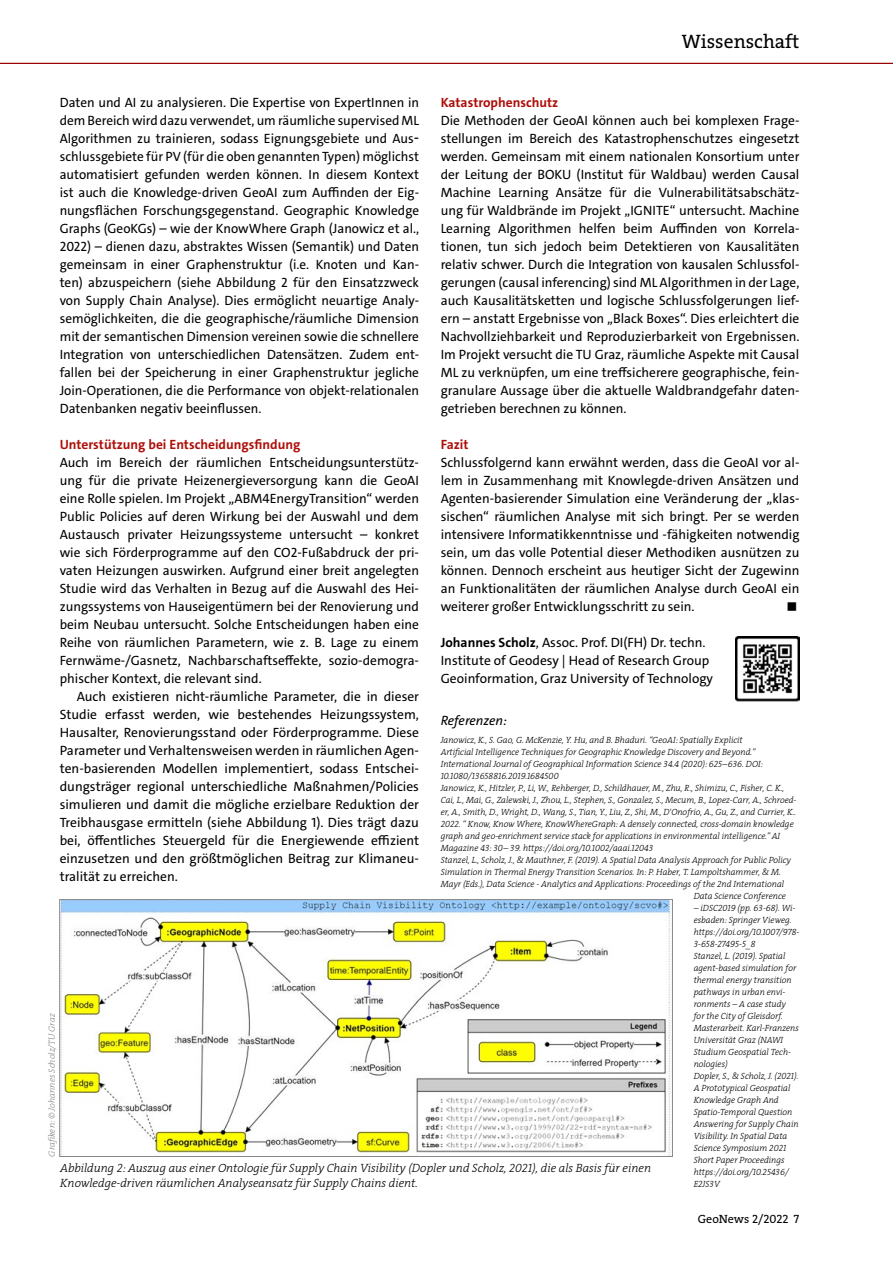
<style>
.page{position:relative;width:893px;height:1263px;background:#fff}
.page>*{position:absolute;margin:0;border:0;box-sizing:border-box;transform-origin:0 0}
.t1{font:19.5px "The Serif LP5 Plain";color:#000}
.t2{font:13.5px/18px "The Sans C4 s";color:#000;text-align:justify}
.t3{font:700 13.5px "The Sans C4 s";color:#ae0f0a}
.t4{font:italic 13.5px "The Sans C4 s";color:#000}
.t5{font:12px/15px "The Serif LP3 Lig IT";color:#000}
.t6{font:12px "The Serif LP5 Plain";color:#000}
.t7{font:9px/12px "The Serif LP3 Lig IT";color:#000}
.t8{font:9px "The Serif LP3 Lig IT";color:#878787}
.s1{font-weight:700}
</style>
<div class="page">
<svg style="left:0;top:62px;width:893px;height:2px;background:#c06363"></svg>
<img style="left:736px;top:637px;width:64px;height:64px">
<img style="left:61px;top:901px;width:610px;height:254px">
<div style="left:59px;top:899px;width:614px;height:258px;border:1px solid #878787"></div>
<h1 class="t1" style="left:682px;top:29px;width:119px">Wissenschaft</h1>
<p class="t3" style="left:441px;top:94px;width:119px">Katastrophenschutz</p>
<p class="t2" style="left:441px;top:112px;width:360px">Die Methoden der GeoAI können auch bei komplexen Frage&shy;stellungen im Bereich des Katastrophenschutzes eingesetzt werden. Gemeinsam mit einem nationalen Konsortium unter der Leitung der BOKU (Institut für Waldbau) werden Causal Machine Learning Ansätze für die Vulnerabilitätsabschätz&shy;ung für Waldbrände im Projekt „IGNITE“ untersucht. Machine Learning Algorithmen helfen beim Auffinden von Korrela&shy;tionen, tun sich jedoch beim Detektieren von Kausalitäten relativ schwer. Durch die Integration von kausalen Schlussfol&shy;gerungen (causal inferencing) sind ML Algorithmen in der Lage, auch Kausalitätsketten und logische Schlussfolgerungen lief&shy;ern – anstatt Ergebnisse von „Black Boxes“. Dies erleichtert die Nachvollziehbarkeit und Reproduzierbarkeit von Ergebnissen.<br>Im Projekt versucht die TU Graz, räumliche Aspekte mit Causal ML zu verknüpfen, um eine treffsicherere geographische, fein&shy;granulare Aussage über die aktuelle Waldbrandgefahr daten&shy;getrieben berechnen zu können.</p>
<p class="t3" style="left:441px;top:436px;width:29px">Fazit</p>
<p class="t2" style="left:441px;top:454px;width:360px">Schlussfolgernd kann erwähnt werden, dass die GeoAI vor al&shy;lem in Zusammenhang mit Knowlegde-driven Ansätzen und Agenten-basierender Simulation eine Veränderung der „klas&shy;sischen“ räumlichen Analyse mit sich bringt. Per se werden intensivere Informatikkenntnisse und -fähigkeiten notwendig sein, um das volle Potential dieser Methodiken ausnützen zu können. Dennoch erscheint aus heutiger Sicht der Zugewinn an Funktionalitäten der räumlichen Analyse durch GeoAI ein weiterer großer Entwicklungsschritt zu sein.</p>
<p class="t2" style="left:441px;top:634px;width:274px;text-align:left"><span class="s1">Johannes Scholz</span>, Assoc. Prof. DI(FH) Dr. techn.<br>Institute of Geodesy | Head of Research Group<br>Geoinformation, Graz University of Technology</p>
<p class="t4" style="left:441px;top:712px;width:68px">Referenzen:</p>
<p class="t7" style="left:441px;top:734px;width:303px">Janowicz, K., S. Gao, G. McKenzie, Y. Hu, and B. Bhaduri. “GeoAI: Spatially Explicit</p>
<p class="t7" style="left:441px;top:746px;width:316px">Artificial Intelligence Techniques for Geographic Knowledge Discovery and Beyond.”</p>
<p class="t7" style="left:441px;top:758px;width:324px">International Journal of Geographical Information Science 34.4 (2020): 625–636. DOI:</p>
<p class="t7" style="left:441px;top:770px;width:119px">10.1080/13658816.2019.1684500</p>
<p class="t7" style="left:441px;top:782px;width:345px">Janowicz, K., Hitzler, P., Li, W., Rehberger, D., Schildhauer, M., Zhu, R., Shimizu, C., Fisher, C. K.,</p>
<p class="t7" style="left:441px;top:794px;width:357px">Cai, L., Mai, G., Zalewski, J., Zhou, L., Stephen, S., Gonzalez, S., Mecum, B., Lopez-Carr, A., Schroed-</p>
<p class="t7" style="left:441px;top:806px;width:357px">er, A., Smith, D., Wright, D., Wang, S., Tian, Y., Liu, Z., Shi, M., D'Onofrio, A., Gu, Z., and Currier, K..</p>
<p class="t7" style="left:441px;top:818px;width:355px">2022. “ Know, Know Where, KnowWhereGraph: A densely connected, cross-domain knowledge</p>
<p class="t7" style="left:441px;top:830px;width:341px">graph and geo-enrichment service stack for applications in environmental intelligence.” AI</p>
<p class="t7" style="left:441px;top:842px;width:214px">Magazine 43: 30– 39. https://doi.org/10.1002/aaai.12043</p>
<p class="t7" style="left:441px;top:854px;width:352px">Stanzel, L., Scholz, J., &amp; Mauthner, F. (2019). A Spatial Data Analysis Approach for Public Policy</p>
<p class="t7" style="left:441px;top:866px;width:342px">Simulation in Thermal Energy Transition Scenarios. In: P. Haber, T. Lampoltshammer, &amp; M.</p>
<p class="t7" style="left:441px;top:878px;width:345px">Mayr (Eds.), Data Science - Analytics and Applications: Proceedings of the 2nd International</p>
<p class="t7" style="left:694px;top:890px;width:94px">Data Science Conference</p>
<p class="t7" style="left:694px;top:902px;width:107px">– iDSC2019 (pp. 63-68). Wi&shy;esbaden: Springer Vieweg. https://doi.org/10.1007/978-<br>3-658-27495-5_8<br>Stanzel, L. (2019). Spatial agent-based simulation for thermal energy transition pathways in urban envi&shy;ronments – A case study<br>for the City of Gleisdorf.<br>Masterarbeit. Karl-Franzens<br>Universität Graz (NAWI<br>Studium Geospatial Tech&shy;nologies)<br>Dopler, S., &amp; Scholz, J. (2021).<br>A Prototypical Geospatial<br>Knowledge Graph And<br>Spatio-Temporal Question<br>Answering for Supply Chain<br>Visibility. In Spatial Data<br>Science Symposium 2021<br>Short Paper Proceedings https://doi.org/10.25436/<br>E2JS3V</p>
<p class="t2" style="left:60px;top:94px;width:361px">Daten und AI zu analysieren. Die Expertise von ExpertInnen in dem Bereich wird dazu verwendet, um räumliche supervised ML Algorithmen zu trainieren, sodass Eignungsgebiete und Aus&shy;schlussgebiete für PV (für die oben genannten Typen) möglichst automatisiert gefunden werden können. In diesem Kontext ist auch die Knowledge-driven GeoAI zum Auffinden der Eig&shy;nungsflächen Forschungsgegenstand. Geographic Knowledge Graphs (GeoKGs) – wie der KnowWhere Graph (Janowicz et al., 2022) – dienen dazu, abstraktes Wissen (Semantik) und Daten gemeinsam in einer Graphenstruktur (i.e. Knoten und Kan&shy;ten) abzuspeichern (siehe Abbildung 2 für den Einsatzzweck von Supply Chain Analyse). Dies ermöglicht neuartige Analy&shy;semöglichkeiten, die die geographische/räumliche Dimension mit der semantischen Dimension vereinen sowie die schnellere Integration von unterschiedlichen Datensätzen. Zudem ent&shy;fallen bei der Speicherung in einer Graphenstruktur jegliche Join-Operationen, die die Performance von objekt-relationalen Datenbanken negativ beeinflussen.</p>
<p class="t3" style="left:60px;top:436px;width:242px">Unterstützung bei Entscheidungsfindung</p>
<p class="t2" style="left:60px;top:454px;width:361px">Auch im Bereich der räumlichen Entscheidungsunterstütz&shy;ung für die private Heizenergieversorgung kann die GeoAI eine Rolle spielen. Im Projekt „ABM4EnergyTransition“ werden Public Policies auf deren Wirkung bei der Auswahl und dem Austausch privater Heizungssysteme untersucht – konkret wie sich Förderprogramme auf den CO2-Fußabdruck der pri&shy;vaten Heizungen auswirken. Aufgrund einer breit angelegten Studie wird das Verhalten in Bezug auf die Auswahl des Hei&shy;zungssystems von Hauseigentümern bei der Renovierung und beim Neubau untersucht. Solche Entscheidungen haben eine Reihe von räumlichen Parametern, wie z. B. Lage zu einem Fernwäme-/Gasnetz, Nachbarschaftseffekte, sozio-demogra&shy;phischer Kontext, die relevant sind.</p>
<p class="t2" style="left:60px;top:688px;width:361px;text-indent:17px">Auch existieren nicht-räumliche Parameter, die in dieser Studie erfasst werden, wie bestehendes Heizungssystem, Hausalter, Renovierungsstand oder Förderprogramme. Diese Parameter und Verhaltensweisen werden in räumlichen Agen&shy;ten-basierenden Modellen implementiert, sodass Entschei&shy;dungsträger regional unterschiedliche Maßnahmen/Policies simulieren und damit die mögliche erzielbare Reduktion der Treibhausgase ermitteln (siehe Abbildung 1). Dies trägt dazu bei, öffentliches Steuergeld für die Energiewende effizient einzusetzen und den größtmöglichen Beitrag zur Klimaneu&shy;tralität zu erreichen.</p>
<p class="t8" style="left:46px;top:1156px;width:145px;rotate:-90deg">Grafiken: © Johannes Scholz/TU Graz</p>
<p class="t5" style="left:60px;top:1161px;width:593px">Abbildung 2: Auszug aus einer Ontologie für Supply Chain Visibility (Dopler und Scholz, 2021), die als Basis für einen<br>Knowledge-driven räumlichen Analyseansatz für Supply Chains dient.</p>
<p class="t6" style="left:698px;top:1211px;width:103px">GeoNews 2/2022 7</p>
</div>
